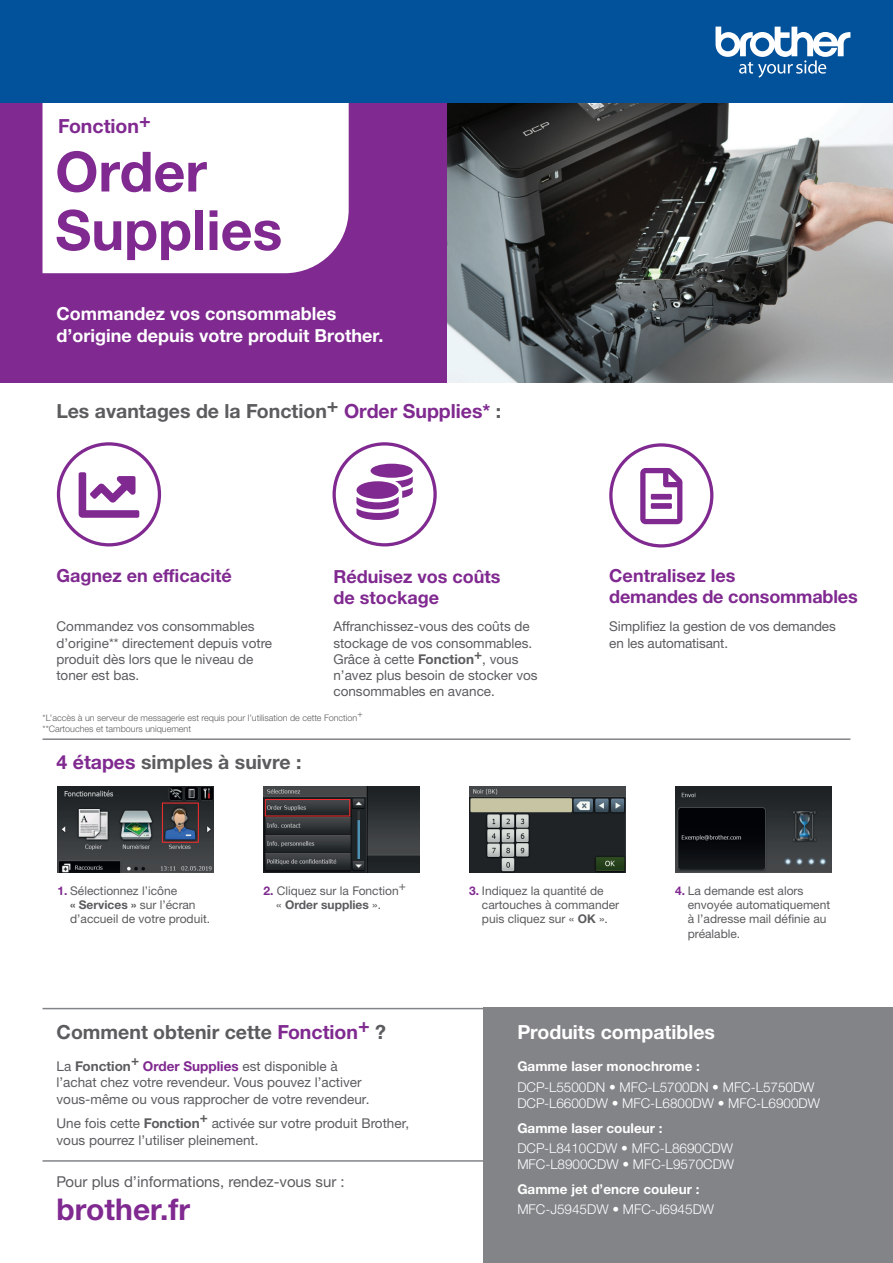
<style>
.page{position:relative;width:893px;height:1263px;background:#fff}
.page>*{position:absolute;margin:0;border:0;box-sizing:border-box;transform-origin:0 0}
.t1{font:700 55.5px/58.5px "Helvetica Neue LTW1 G";color:#802990}
.t2{font:700 30px "Helvetica Neue LTW1 G";color:#802990}
.t3{font:700 19.5px "Helvetica Neue LTW1 G";color:#5c5c5f}
.t4{font:700 19.5px "Helvetica Neue LTW1 G";color:#fff}
.t5{font:700 19.5px "Helvetica Neue LTW1 G";color:#802990}
.t6{font:700 18px/21px "Helvetica Neue LTW1 G";color:#802990}
.t7{font:700 18px/21.6px "Helvetica Neue LTW1 G";color:#fff}
.t8{font:15px "Helvetica Neue LTW1 G";color:#5c5c5f}
.t9{font:13.5px/16.2px "Helvetica Neue LTW1 G";color:#5c5c5f}
.t10{font:300 13.5px/16.2px "Helvetica Neue LTW1 G";color:#fff}
.t11{font:700 13.5px "Helvetica Neue LTW1 G";color:#fff}
.t12{font:12px/14.4px "Helvetica Neue LTW1 G";color:#5c5c5f}
.t13{font:300 9px "Helvetica Neue LTW1 G";color:#5c5c5f}
.s1{color:#802990}
.s2{font-weight:700}
.s3{font-weight:700;color:#802990}
</style>
<div class="page">
<hr style="left:43px;top:1160px;width:761px;height:2px;background:#828487">
<hr style="left:43px;top:1008px;width:850px;height:1px;background:#828487">
<div style="left:483px;top:1008px;width:410px;height:255px;background:#828487"></div>
<img style="left:446px;top:102px;width:447px;height:281px">
<div style="left:0;top:85px;width:446px;height:298px;background:#802990"></div>
<div style="left:43px;top:102px;width:306px;height:171px;background:#fff"></div>
<img style="left:57px;top:786px;width:156px;height:87px">
<img style="left:675px;top:786px;width:156px;height:87px">
<img style="left:263px;top:786px;width:156px;height:87px">
<img style="left:469px;top:786px;width:156px;height:87px">
<hr style="left:43px;top:738px;width:807px;height:2px;background:#828487">
<div style="left:0;top:0;width:893px;height:102px;background:#01519b"></div>
<svg style="left:715px;top:27px;width:135px;height:51px"></svg>
<div style="left:332px;top:442px;width:105px;height:104px;border:3px solid #802990;border-radius:50%"></div>
<svg style="left:356px;top:464px;width:57px;height:56px"></svg>
<div style="left:57px;top:442px;width:104px;height:104px;border:3px solid #802990;border-radius:50%"></div>
<svg style="left:79px;top:472px;width:60px;height:46px"></svg>
<div style="left:609px;top:443px;width:104px;height:104px;border:3px solid #802990;border-radius:50%"></div>
<svg style="left:640px;top:468px;width:42px;height:56px"></svg>
<h3 class="t5" style="left:58px;top:114px;width:94px">Fonction+</h3>
<h1 class="t1" style="left:55px;top:142px;width:229px">Order<br>Supplies</h1>
<h3 class="t7" style="left:57px;top:303px;width:328px">Commandez vos consommables d’origine depuis votre produit Brother.</h3>
<h3 class="t3" style="left:57px;top:399px;width:446px">Les avantages de la Fonction+ <span class="s1">Order Supplies*</span> :</h3>
<h3 class="t6" style="left:57px;top:565px;width:177px">Gagnez en efficacité</h3>
<h3 class="t6" style="left:609px;top:565px;width:250px">Centralisez les<br>demandes de consommables</h3>
<p class="t9" style="left:333px;top:618px;width:206px">Affranchissez-vous des coûts de stockage de vos consommables.<br>Grâce à cette <span class="s2">Fonction</span><sup>+</sup>, vous n’avez plus besoin de stocker vos consommables en avance.</p>
<h3 class="t6" style="left:333px;top:565px;width:169px">Réduisez vos coûts de stockage</h3>
<p class="t9" style="left:57px;top:618px;width:217px">Commandez vos consommables d’origine** directement depuis votre produit dès lors que le niveau de toner est bas.</p>
<p class="t9" style="left:609px;top:618px;width:228px">Simplifiez la gestion de vos demandes en les automatisant.</p>
<p class="t13" style="left:357px;top:708px;width:7px">+</p>
<p class="t13" style="left:43px;top:713px;width:316px">*L’accès à un serveur de messagerie est requis pour l’utilisation de cette Fonction</p>
<p class="t13" style="left:43px;top:723px;width:150px">**Cartouches et tambours uniquement</p>
<h3 class="t3" style="left:57px;top:750px;width:246px"><span class="s1">4 étapes</span> simples à suivre :</h3>
<p class="t12" style="left:70px;top:883px;width:142px;text-indent:-13px"><span class="s3">1.</span> Sélectionnez l’icône<br><span class="s2">« Services »</span> sur l’écran d’accueil de votre produit.</p>
<p class="t12" style="left:276px;top:883px;width:131px;text-indent:-13px"><span class="s3">2.</span> Cliquez sur la Fonction+ « <span class="s2">Order supplies</span> ».</p>
<p class="t12" style="left:482px;top:883px;width:139px;text-indent:-13px"><span class="s3">3.</span> Indiquez la quantité de cartouches à commander puis cliquez sur « <span class="s2">OK</span> ».</p>
<p class="t12" style="left:688px;top:883px;width:144px;text-indent:-13px"><span class="s3">4.</span> La demande est alors envoyée automatiquement à l’adresse mail définie au préalable.</p>
<h3 class="t3" style="left:57px;top:1020px;width:331px">Comment obtenir cette <span class="s1">Fonction</span><sup>+</sup> ?</h3>
<p class="t9" style="left:57px;top:1058px;width:314px">La <span class="s2">Fonction</span><sup>+</sup> <span class="s3">Order Supplies</span> est disponible à l’achat chez votre revendeur. Vous pouvez l’activer vous-même ou vous rapprocher de votre revendeur.</p>
<p class="t9" style="left:57px;top:1115px;width:354px">Une fois cette <span class="s2">Fonction</span><sup>+</sup> activée sur votre produit Brother, vous pourrez l’utiliser pleinement.</p>
<p class="t8" style="left:57px;top:1172px;width:290px">Pour plus d’informations, rendez-vous sur :</p>
<h2 class="t2" style="left:57px;top:1190px;width:135px">brother.fr</h2>
<h3 class="t4" style="left:517px;top:1020px;width:199px">Produits compatibles</h3>
<p class="t11" style="left:517px;top:1058px;width:184px">Gamme laser monochrome :</p>
<p class="t10" style="left:517px;top:1079px;width:304px">DCP-L5500DN • MFC-L5700DN • MFC-L5750DW<br>DCP-L6600DW • MFC-L6800DW • MFC-L6900DW</p>
<p class="t11" style="left:517px;top:1119px;width:147px">Gamme laser couleur :</p>
<p class="t10" style="left:517px;top:1140px;width:218px">DCP-L8410CDW • MFC-L8690CDW<br>MFC-L8900CDW • MFC-L9570CDW</p>
<p class="t11" style="left:517px;top:1181px;width:184px">Gamme jet d’encre couleur :</p>
<p class="t10" style="left:517px;top:1201px;width:198px">MFC-J5945DW • MFC-J6945DW</p>
</div>
